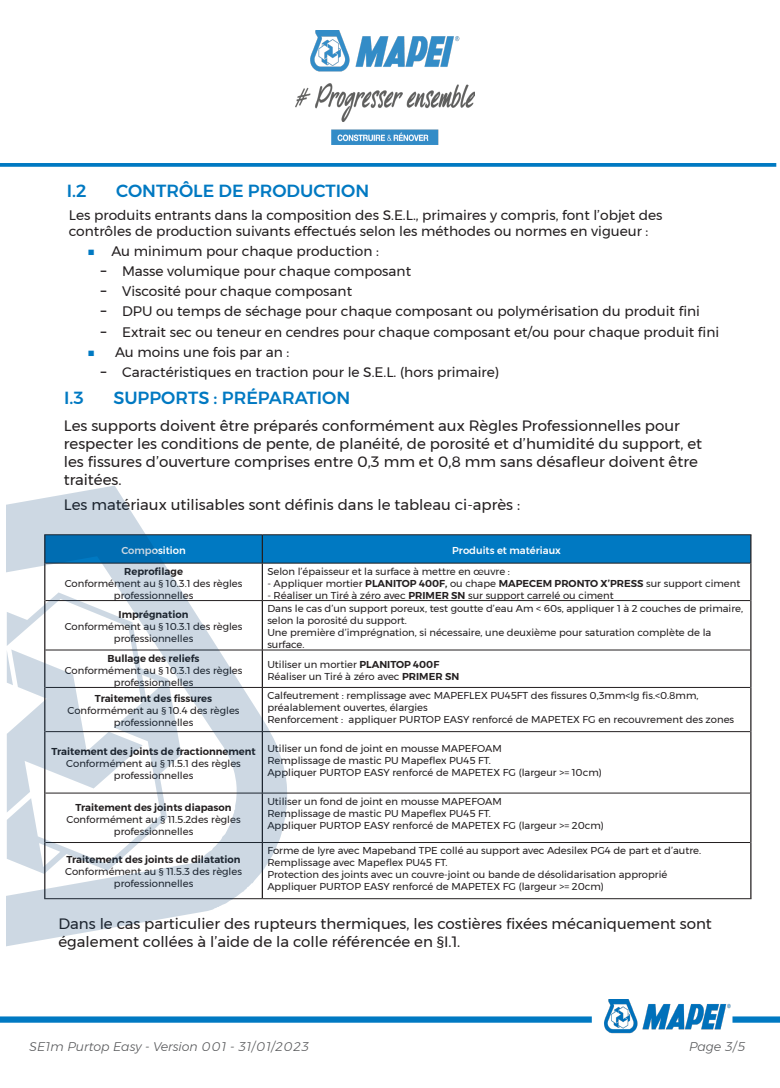
<style>
.page{position:relative;width:780px;height:1088px;background:#fff}
.page>*{position:absolute;margin:0;border:0;box-sizing:border-box;transform-origin:0 0}
.t1{font:500 17.5px "Montserrat";color:#0079c2}
.t2{font:15px/18px "Montserrat";color:#231f20}
.t3{font:13.75px/16.5px "Montserrat";color:#231f20}
.t4{font:italic 300 12.5px "Montserrat";color:#57585a}
.t5{font:10px/12px "Montserrat";color:#231f20;text-align:center}
.t6{font:600 10px "Montserrat";color:#231f20}
.t7{font:500 10px "Montserrat";color:#fff}
.s1{font-weight:700;color:#0079c2}
.s2{font-weight:500}
.s3{font-weight:600}
</style>
<div class="page">
<svg style="left:0;top:163px;width:776px;height:4px;background:#0f81c5"></svg>
<img style="left:295px;top:30px;width:179px;height:114px">
<div style="left:0;top:1016px;width:591px;height:7px;background:#0079c2"></div>
<div style="left:732px;top:1016px;width:48px;height:7px;background:#0079c2"></div>
<hr style="left:262px;top:534px;width:489px;height:1px;background:#231f20">
<hr style="left:262px;top:563px;width:488px;height:1px;background:#231f20">
<hr style="left:262px;top:600px;width:488px;height:1px;background:#231f20">
<hr style="left:262px;top:650px;width:488px;height:1px;background:#231f20">
<hr style="left:262px;top:687px;width:488px;height:1px;background:#231f20">
<hr style="left:262px;top:731px;width:488px;height:1px;background:#231f20">
<hr style="left:262px;top:793px;width:488px;height:1px;background:#231f20">
<hr style="left:262px;top:842px;width:488px;height:1px;background:#231f20">
<hr style="left:262px;top:898px;width:489px;height:1px;background:#231f20">
<svg style="left:287px;top:535px;width:464px;height:28px;background:#0076bd"></svg>
<hr style="left:750px;top:563px;width:1px;height:37px;background:#231f20">
<hr style="left:750px;top:600px;width:1px;height:50px;background:#231f20">
<hr style="left:750px;top:650px;width:1px;height:37px;background:#231f20">
<hr style="left:750px;top:687px;width:1px;height:44px;background:#231f20">
<hr style="left:750px;top:731px;width:1px;height:62px;background:#231f20">
<hr style="left:750px;top:793px;width:1px;height:49px;background:#231f20">
<hr style="left:750px;top:842px;width:1px;height:56px;background:#231f20">
<svg style="left:7px;top:485px;width:280px;height:461px"></svg>
<svg style="left:7px;top:592px;width:136px;height:30px"></svg>
<svg style="left:7px;top:622px;width:174px;height:252px"></svg>
<img style="left:591px;top:1000px;width:152px;height:34px">
<p class="t1" style="left:67px;top:177px;width:21px">I.2</p>
<p class="t1" style="left:116px;top:177px;width:254px">CONTRÔLE DE PRODUCTION</p>
<p class="t3" style="left:69px;top:206px;width:595px">Les produits entrants dans la composition des S.E.L., primaires y compris, font l’objet des contrôles de production suivants effectués selon les méthodes ou normes en vigueur :</p>
<p class="t3" style="left:87px;top:243px;width:293px"><span class="s1">■</span> Au minimum pour chaque production :</p>
<p class="t3" style="left:101px;top:263px;width:312px"><span class="s2">Ӳ</span> Masse volumique pour chaque composant</p>
<p class="t3" style="left:101px;top:283px;width:253px"><span class="s2">Ӳ</span> Viscosité pour chaque composant</p>
<p class="t3" style="left:101px;top:303px;width:600px"><span class="s2">Ӳ</span> DPU ou temps de séchage pour chaque composant ou polymérisation du produit fini</p>
<p class="t3" style="left:101px;top:323px;width:620px"><span class="s2">Ӳ</span> Extrait sec ou teneur en cendres pour chaque composant et/ou pour chaque produit fini</p>
<p class="t3" style="left:87px;top:343px;width:203px"><span class="s1">■</span> Au moins une fois par an :</p>
<p class="t3" style="left:101px;top:363px;width:400px"><span class="s2">Ӳ</span> Caractéristiques en traction pour le S.E.L. (hors primaire)</p>
<p class="t1" style="left:64px;top:384px;width:21px">I.3</p>
<p class="t1" style="left:113px;top:384px;width:238px">SUPPORTS : PRÉPARATION</p>
<p class="t2" style="left:64px;top:416px;width:639px">Les supports doivent être préparés conformément aux Règles Professionnelles pour respecter les conditions de pente, de planéité, de porosité et d’humidité du support, et les fissures d’ouverture comprises entre 0,3 mm et 0,8 mm sans désafleur doivent être traitées.</p>
<p class="t2" style="left:64px;top:495px;width:458px">Les matériaux utilisables sont définis dans le tableau ci-après :</p>
<p class="t7" style="left:121px;top:542px;width:66px">Composition</p>
<p class="t7" style="left:452px;top:542px;width:110px">Produits et matériaux</p>
<p class="t6" style="left:124px;top:563px;width:60px">Reprofilage</p>
<p class="t5" style="left:65px;top:577px;width:179px">Conformément au § 10.3.1 des règles professionnelles</p>
<p class="t5" style="left:267px;top:565px;width:244px">Selon l’épaisseur et la surface à mettre en œuvre :</p>
<p class="t5" style="left:267px;top:577px;width:474px">- Appliquer mortier <span class="s3">PLANITOP 400F,</span> ou chape <span class="s3">MAPECEM PRONTO X’PRESS</span> sur support ciment</p>
<p class="t5" style="left:267px;top:589px;width:348px">- Réaliser un Tiré à zéro avec <span class="s3">PRIMER SN</span> sur support carrelé ou ciment</p>
<p class="t6" style="left:119px;top:607px;width:71px">Imprégnation</p>
<p class="t5" style="left:65px;top:620px;width:179px">Conformément au § 10.3.1 des règles professionnelles</p>
<p class="t5" style="left:267px;top:602px;width:477px;text-align:left">Dans le cas d’un support poreux, test goutte d’eau Am &lt; 60s, appliquer 1 à 2 couches de primaire, selon la porosité du support.</p>
<p class="t5" style="left:267px;top:626px;width:445px;text-align:left">Une première d’imprégnation, si nécessaire, une deuxième pour saturation complète de la surface.</p>
<p class="t6" style="left:108px;top:650px;width:93px">Bullage des reliefs</p>
<p class="t5" style="left:65px;top:664px;width:179px">Conformément au § 10.3.1 des règles professionnelles</p>
<p class="t5" style="left:267px;top:658px;width:173px">Utiliser un mortier <span class="s3">PLANITOP 400F</span></p>
<p class="t5" style="left:267px;top:670px;width:193px">Réaliser un Tiré à zéro avec <span class="s3">PRIMER SN</span></p>
<p class="t6" style="left:95px;top:691px;width:119px">Traitement des fissures</p>
<p class="t5" style="left:68px;top:705px;width:173px">Conformément au § 10.4 des règles professionnelles</p>
<p class="t5" style="left:267px;top:689px;width:432px;text-align:left">Calfeutrement : remplissage avec MAPEFLEX PU45FT des fissures 0,3mm&lt;lg fis.&lt;0.8mm, préalablement ouvertes, élargies</p>
<p class="t5" style="left:267px;top:713px;width:468px">Renforcement : appliquer PURTOP EASY renforcé de MAPETEX FG en recouvrement des zones</p>
<p class="t6" style="left:51px;top:744px;width:206px">Traitement des joints de fractionnement</p>
<p class="t5" style="left:66px;top:757px;width:176px">Conformément au § 11.5.1 des règles professionnelles</p>
<p class="t5" style="left:267px;top:742px;width:236px">Utiliser un fond de joint en mousse MAPEFOAM</p>
<p class="t5" style="left:267px;top:754px;width:225px">Remplissage de mastic PU Mapeflex PU45 FT.</p>
<p class="t5" style="left:267px;top:766px;width:336px">Appliquer PURTOP EASY renforcé de MAPETEX FG (largeur &gt;= 10cm)</p>
<p class="t6" style="left:75px;top:799px;width:158px">Traitement des joints diapason</p>
<p class="t5" style="left:67px;top:813px;width:175px">Conformément au § 11.5.2des règles professionnelles</p>
<p class="t5" style="left:267px;top:795px;width:236px">Utiliser un fond de joint en mousse MAPEFOAM</p>
<p class="t5" style="left:267px;top:807px;width:225px">Remplissage de mastic PU Mapeflex PU45 FT.</p>
<p class="t5" style="left:267px;top:819px;width:338px">Appliquer PURTOP EASY renforcé de MAPETEX FG (largeur &gt;= 20cm)</p>
<p class="t5" style="left:267px;top:844px;width:435px">Forme de lyre avec Mapeband TPE collé au support avec Adesilex PG4 de part et d’autre.</p>
<p class="t5" style="left:267px;top:856px;width:182px">Remplissage avec Mapeflex PU45 FT.</p>
<p class="t5" style="left:267px;top:868px;width:401px">Protection des joints avec un couvre-joint ou bande de désolidarisation approprié</p>
<p class="t5" style="left:267px;top:880px;width:338px">Appliquer PURTOP EASY renforcé de MAPETEX FG (largeur &gt;= 20cm)</p>
<p class="t2" style="left:58px;top:914px;width:655px">Dans le cas particulier des rupteurs thermiques, les costières fixées mécaniquement sont également collées à l’aide de la colle référencée en §I.1.</p>
<p class="t6" style="left:66px;top:852px;width:175px">Traitement des joints de dilatation</p>
<p class="t5" style="left:65px;top:866px;width:178px">Conformément au § 11.5.3 des règles professionnelles</p>
<p class="t4" style="left:30px;top:1037px;width:281px">SE1m Purtop Easy - Version 001 - 31/01/2023</p>
<p class="t4" style="left:689px;top:1037px;width:58px">Page 3/5</p>
</div>
